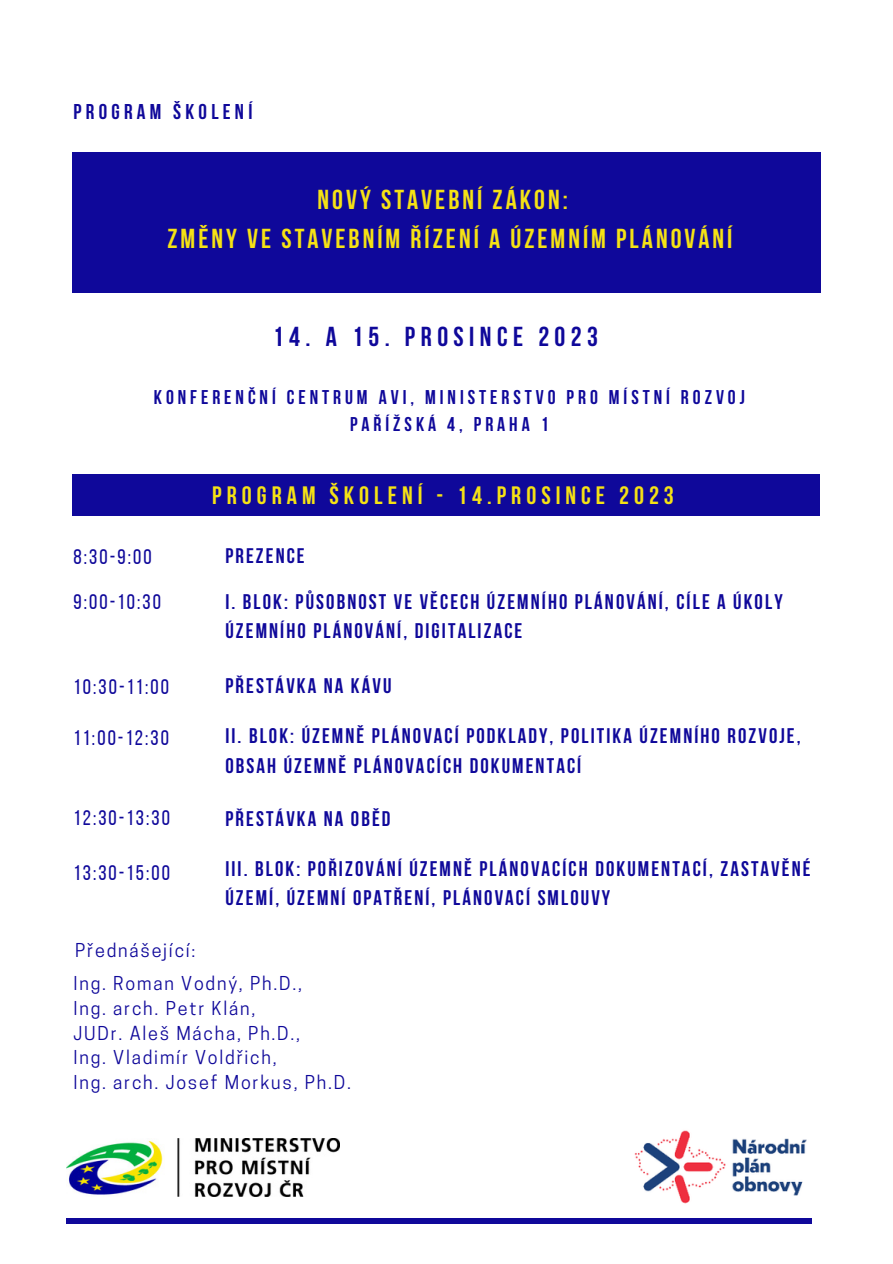
<style>
.page{position:relative;width:893px;height:1264px;background:#fff}
.page>*{position:absolute;margin:0;border:0;box-sizing:border-box;transform-origin:0 0}
.t1{font:700 27.3px "Bebas Neue";letter-spacing:.11em;color:#f5e215}
.t2{font:700 27.3px "Bebas Neue";letter-spacing:.2em;color:#0f089a}
.t3{font:700 25.05px "Bebas Neue";letter-spacing:.2em;color:#f5e215}
.t4{font:700 21.3px "Bebas Neue";letter-spacing:.2em;color:#0f089a}
.t5{font:700 21px/29.4px "Bebas Neue";letter-spacing:.1em;color:#0f089a}
.t6{font:21px "Bebas Neue";letter-spacing:.1em;color:#0f089a}
.t7{font:700 19.8px/27px "Bebas Neue";letter-spacing:.2em;color:#0f089a;text-align:center}
.t8{font:18px "Cooper Hewitt";letter-spacing:.1em;color:#0f089a}
</style>
<div class="page">
<div style="left:72px;top:152px;width:748px;height:141px;background:#0f089a"></div>
<div style="left:72px;top:475px;width:747px;height:41px;background:#0f089a"></div>
<div style="left:67px;top:1218px;width:744px;height:5px;background:#0f089a"></div>
<img style="left:67px;top:1138px;width:273px;height:58px">
<img style="left:634px;top:1130px;width:173px;height:74px">
<p class="t4" style="left:73px;top:103px;width:180px">PROGRAM ŠKOLENÍ</p>
<p class="t1" style="left:317px;top:189px;width:251px">NOVÝ STAVEBNÍ ZÁKON:</p>
<p class="t1" style="left:167px;top:227px;width:566px">ZMĚNY VE STAVEBNÍM ŘÍZENÍ A ÚZEMNÍM PLÁNOVÁNÍ</p>
<p class="t2" style="left:273px;top:325px;width:326px">14. A 15. PROSINCE 2023</p>
<p class="t7" style="left:154px;top:385px;width:592px">KONFERENČNÍ CENTRUM AVI, MINISTERSTVO PRO MÍSTNÍ ROZVOJ<br>PAŘÍŽSKÁ 4, PRAHA 1</p>
<p class="t6" style="left:73px;top:548px;width:80px">8:30-9:00</p>
<p class="t6" style="left:73px;top:593px;width:89px">9:00-10:30</p>
<p class="t6" style="left:73px;top:678px;width:97px">10:30-11:00</p>
<p class="t6" style="left:73px;top:729px;width:97px">11:00-12:30</p>
<p class="t6" style="left:73px;top:809px;width:98px">12:30-13:30</p>
<p class="t6" style="left:73px;top:863px;width:98px">13:30-15:00</p>
<p class="t8" style="left:75px;top:943px;width:122px">Přednášející:</p>
<p class="t3" style="left:212px;top:485px;width:463px">PROGRAM ŠKOLENÍ - 14.PROSINCE 2023</p>
<p class="t5" style="left:225px;top:542px;width:81px">PREZENCE</p>
<p class="t5" style="left:225px;top:589px;width:558px">I. BLOK: PŮSOBNOST VE VĚCECH ÚZEMNÍHO PLÁNOVÁNÍ, CÍLE A ÚKOLY<br>ÚZEMNÍHO PLÁNOVÁNÍ, DIGITALIZACE</p>
<p class="t5" style="left:225px;top:673px;width:167px">PŘESTÁVKA NA KÁVU</p>
<p class="t5" style="left:225px;top:723px;width:576px">II. BLOK: ÚZEMNĚ PLÁNOVACÍ PODKLADY, POLITIKA ÚZEMNÍHO ROZVOJE,<br>OBSAH ÚZEMNĚ PLÁNOVACÍCH DOKUMENTACÍ</p>
<p class="t5" style="left:225px;top:805px;width:167px">PŘESTÁVKA NA OBĚD</p>
<p class="t5" style="left:225px;top:855px;width:586px">III. BLOK: POŘIZOVÁNÍ ÚZEMNĚ PLÁNOVACÍCH DOKUMENTACÍ, ZASTAVĚNÉ<br>ÚZEMÍ, ÚZEMNÍ OPATŘENÍ, PLÁNOVACÍ SMLOUVY</p>
<p class="t8" style="left:73px;top:976px;width:230px">Ing. Roman Vodný, Ph.D.,</p>
<p class="t8" style="left:73px;top:1001px;width:183px">Ing. arch. Petr Klán,</p>
<p class="t8" style="left:73px;top:1026px;width:228px">JUDr. Aleš Mácha, Ph.D.,</p>
<p class="t8" style="left:73px;top:1050px;width:204px">Ing. Vladimír Voldřich,</p>
<p class="t8" style="left:73px;top:1075px;width:279px">Ing. arch. Josef Morkus, Ph.D.</p>
</div>
